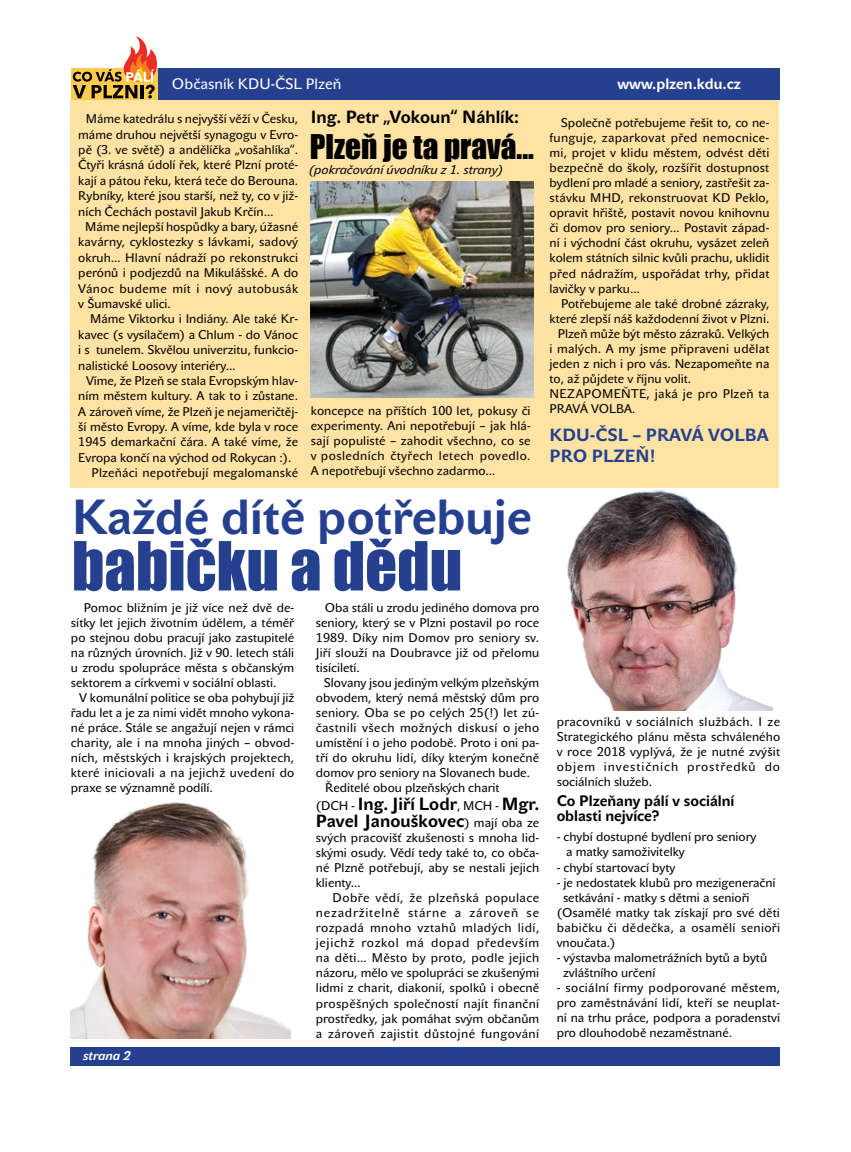
<style>
.page{position:relative;width:851px;height:1152px;background:#fff}
.page>*{position:absolute;margin:0;border:0;box-sizing:border-box;transform-origin:0 0}
.t1{font:62.5px "Impact";color:#25408f}
.t2{font:700 48.75px "John Sans Text Pro";color:#25408f}
.t3{font:31.25px "Impact";color:#000}
.t4{font:700 17.5px/17.5px "John Sans Text Pro";color:#000}
.t5{font:700 17.5px/21px "John Sans Text Pro";color:#25408f}
.t6{font:700 15px/15px "John Sans Text Pro";color:#000}
.t7{font:15px "John Sans Text Pro";color:#fff}
.t8{font:700 15px "John Sans Text Pro";color:#fff}
.t9{font:12.5px/15px "John Sans Text Pro";color:#000;text-align:justify}
.t10{font:12.5px "John Sans Text Pro";letter-spacing:.03em;color:#000}
.t11{font:12.5px "John Sans Text Pro";letter-spacing:.035em;color:#000}
.t12{font:12.5px "John Sans Text Pro";letter-spacing:.02em;color:#000}
.t13{font:italic 12.5px "John Sans Text Pro";color:#000}
.t14{font:12.5px "John Sans Text Pro";letter-spacing:.025em;color:#000}
.t15{font:italic 700 12.5px "John Sans Text Pro";color:#fff}
.s1{font-weight:400;font-size:12.5px}
</style>
<div class="page">
<div style="left:70px;top:100px;width:708px;height:388px;background:#ffe3a5"></div>
<img style="left:567px;top:489px;width:205px;height:222px">
<img style="left:70px;top:802px;width:220px;height:236px">
<div style="left:71px;top:1047px;width:709px;height:18px;background:#25408f"></div>
<div style="left:157px;top:69px;width:623px;height:31px;background:#25408f"></div>
<svg style="left:71px;top:69px;width:86px;height:31px"></svg>
<svg style="left:73px;top:36px;width:84px;height:62px"></svg>
<img style="left:311px;top:182px;width:222px;height:216px">
<p class="t7" style="left:172px;top:75px;width:171px">Občasník KDU-ČSL Plzeň</p>
<p class="t8" style="left:617px;top:75px;width:125px">www.plzen.kdu.cz</p>
<h3 class="t4" style="left:311px;top:108px;width:210px">Ing. Petr „Vokoun“ Náhlík:</h3>
<p class="t9" style="left:86px;top:111px;width:214px">Máme katedrálu s nejvyšší věží v Česku,</p>
<p class="t9" style="left:78px;top:127px;width:221px">máme druhou největší synagogu v Evro-</p>
<p class="t9" style="left:78px;top:142px;width:221px">pě (3. ve světě) a andělíčka „vošahlíka“.</p>
<p class="t9" style="left:78px;top:158px;width:221px">Čtyři krásná údolí řek, které Plzní proté-</p>
<p class="t9" style="left:78px;top:173px;width:221px">kají a pátou řeku, která teče do Berouna.</p>
<p class="t9" style="left:78px;top:188px;width:221px">Rybníky, které jsou starší, než ty, co v již-</p>
<p class="t9" style="left:78px;top:204px;width:197px">ních Čechách postavil Jakub Krčín…</p>
<p class="t9" style="left:85px;top:219px;width:214px">Máme nejlepší hospůdky a bary, úžasné</p>
<p class="t9" style="left:78px;top:235px;width:221px">kavárny, cyklostezky s lávkami, sadový</p>
<p class="t9" style="left:78px;top:250px;width:221px">okruh… Hlavní nádraží po rekonstrukci</p>
<p class="t9" style="left:78px;top:265px;width:221px">perónů i podjezdů na Mikulášské. A do</p>
<p class="t10" style="left:78px;top:281px;width:221px">Vánoc budeme mít i nový autobusák</p>
<p class="t9" style="left:78px;top:296px;width:94px">v Šumavské ulici.</p>
<p class="t9" style="left:90px;top:311px;width:209px">Máme Viktorku i Indiány. Ale také Kr-</p>
<p class="t9" style="left:78px;top:327px;width:221px">kavec (s vysílačem) a Chlum - do Vánoc</p>
<p class="t9" style="left:78px;top:342px;width:221px">i s tunelem. Skvělou univerzitu, funkcio-</p>
<p class="t9" style="left:78px;top:358px;width:159px">nalistické Loosovy interiéry…</p>
<p class="t9" style="left:86px;top:373px;width:213px">Víme, že Plzeň se stala Evropským hlav-</p>
<p class="t9" style="left:78px;top:388px;width:221px">ním městem kultury. A tak to i zůstane.</p>
<p class="t9" style="left:78px;top:404px;width:221px">A zároveň víme, že Plzeň je nejameričtěj-</p>
<p class="t9" style="left:78px;top:419px;width:221px">ší město Evropy. A víme, kde byla v roce</p>
<p class="t9" style="left:78px;top:435px;width:221px">1945 demarkační čára. A také víme, že</p>
<p class="t9" style="left:78px;top:450px;width:215px">Evropa končí na východ od Rokycan :).</p>
<p class="t9" style="left:91px;top:465px;width:208px">Plzeňáci nepotřebují megalomanské</p>
<h3 class="t3" style="left:310px;top:123px;width:225px">Plzeň je ta pravá...</h3>
<p class="t13" style="left:309px;top:163px;width:195px">(pokračování úvodníku z 1. strany)</p>
<p class="t9" style="left:311px;top:403px;width:221px">koncepce na příštích 100 let, pokusy či experimenty. Ani nepotřebují – jak hlá&shy;sají populisté – zahodit všechno, co se v posledních čtyřech letech povedlo.<br>A nepotřebují všechno zadarmo…</p>
<h2 class="t2" style="left:72px;top:489px;width:461px">Každé dítě potřebuje</h2>
<h1 class="t1" style="left:72px;top:517px;width:392px">babičku a dědu</h1>
<p class="t9" style="left:316px;top:600px;width:225px;text-indent:9px">Oba stáli u zrodu jediného domova pro seniory, který se v Plzni postavil po roce 1989. Díky nim Domov pro seniory sv.<br>Jiří slouží na Doubravce již od přelomu tisíciletí.</p>
<p class="t9" style="left:324px;top:675px;width:217px">Slovany jsou jediným velkým plzeňským</p>
<p class="t9" style="left:316px;top:690px;width:225px">obvodem, který nemá městský dům pro</p>
<p class="t9" style="left:316px;top:705px;width:225px">seniory. Oba se po celých 25(!) let zú-</p>
<p class="t11" style="left:316px;top:721px;width:225px">častnili všech možných diskusí o jeho</p>
<p class="t9" style="left:316px;top:735px;width:225px">umístění i o jeho podobě. Proto i oni pa-</p>
<p class="t9" style="left:316px;top:750px;width:225px">tří do okruhu lidí, díky kterým konečně</p>
<p class="t9" style="left:316px;top:765px;width:216px">domov pro seniory na Slovanech bude.</p>
<p class="t9" style="left:325px;top:780px;width:176px">Ředitelé obou plzeňských charit</p>
<h3 class="t4" style="left:316px;top:795px;width:225px"><span class="s1">(DCH -</span> Ing. Jiří Lodr<span class="s1">, MCH -</span> Mgr.<br>Pavel Janouškovec<span class="s1">) mají oba ze</span></h3>
<p class="t9" style="left:316px;top:830px;width:225px">svých pracovišť zkušenosti s mnoha lid&shy;skými osudy. Vědí tedy také to, co obča&shy;né Plzně potřebují, aby se nestali jejich klienty...</p>
<p class="t9" style="left:316px;top:890px;width:225px;text-indent:17px">Dobře vědí, že plzeňská populace nezadržitelně stárne a zároveň se rozpadá mnoho vztahů mladých lidí, jejichž rozkol má dopad především na děti… Město by proto, podle jejich názoru, mělo ve spolupráci se zkušenými lidmi z charit, diakonií, spolků i obecně prospěšných společností najít finanční prostředky, jak pomáhat svým občanům a zároveň zajistit důstojné fungování</p>
<p class="t9" style="left:71px;top:600px;width:225px;text-indent:13px">Pomoc bližním je již více než dvě de&shy;sítky let jejich životním údělem, a téměř po stejnou dobu pracují jako zastupitelé na různých úrovních. Již v 90. letech stáli u zrodu spolupráce města s občanským sektorem a církvemi v sociální oblasti.</p>
<p class="t9" style="left:71px;top:690px;width:225px;text-indent:8px">V komunální politice se oba pohybují již řadu let a je za nimi vidět mnoho vykona&shy;né práce. Stále se angažují nejen v rámci charity, ale i na mnoha jiných – obvod&shy;ních, městských i krajských projektech, které iniciovali a na jejichž uvedení do praxe se významně podílí.</p>
<p class="t15" style="left:83px;top:1048px;width:49px">strana 2</p>
<p class="t9" style="left:549px;top:116px;width:221px;text-indent:11px">Společně potřebujeme řešit to, co ne&shy;funguje, zaparkovat před nemocnice&shy;mi, projet v klidu městem, odvést děti bezpečně do školy, rozšířit dostupnost bydlení pro mladé a seniory, zastřešit za&shy;stávku MHD, rekonstruovat KD Peklo, opravit hřiště, postavit novou knihovnu či domov pro seniory… Postavit západ&shy;ní i východní část okruhu, vysázet zeleň kolem státních silnic kvůli prachu, uklidit před nádražím, uspořádat trhy, přidat lavičky v parku…</p>
<p class="t9" style="left:561px;top:296px;width:210px">Potřebujeme ale také drobné zázraky,</p>
<p class="t9" style="left:549px;top:311px;width:221px">které zlepší náš každodenní život v Plzni.</p>
<p class="t9" style="left:557px;top:326px;width:213px">Plzeň může být město zázraků. Velkých</p>
<p class="t12" style="left:549px;top:341px;width:221px">i malých. A my jsme připraveni udělat</p>
<p class="t9" style="left:549px;top:356px;width:221px">jeden z nich i pro vás. Nezapomeňte na</p>
<p class="t9" style="left:549px;top:371px;width:143px">to, až půjdete v říjnu volit.</p>
<p class="t14" style="left:549px;top:386px;width:221px">NEZAPOMEŇTE, jaká je pro Plzeň ta</p>
<p class="t9" style="left:549px;top:401px;width:87px">PRAVÁ VOLBA.</p>
<h3 class="t5" style="left:549px;top:425px;width:221px">KDU-ČSL – PRAVÁ VOLBA<br>PRO PLZEŇ!</h3>
<p class="t9" style="left:556px;top:714px;width:225px">pracovníků v sociálních službách. I ze Strategického plánu města schváleného v roce 2018 vyplývá, že je nutné zvýšit objem investičních prostředků do sociálních služeb.</p>
<p class="t6" style="left:556px;top:794px;width:179px">Co Plzeňany pálí v sociální oblasti nejvíce?</p>
<p class="t9" style="left:566px;top:829px;width:192px;text-indent:-9px">- chybí dostupné bydlení pro seniory a matky samoživitelky</p>
<p class="t9" style="left:556px;top:859px;width:120px">- chybí startovací byty</p>
<p class="t9" style="left:556px;top:874px;width:220px">- je nedostatek klubů pro mezigenerační</p>
<p class="t9" style="left:563px;top:889px;width:188px">setkávání - matky s dětmi a senioři</p>
<p class="t9" style="left:556px;top:904px;width:225px">(Osamělé matky tak získají pro své děti</p>
<p class="t10" style="left:556px;top:920px;width:225px">babičku či dědečka, a osamělí senioři</p>
<p class="t9" style="left:556px;top:934px;width:60px">vnoučata.)</p>
<p class="t9" style="left:563px;top:949px;width:205px;text-indent:-6px">- výstavba malometrážních bytů a bytů zvláštního určení</p>
<p class="t9" style="left:556px;top:979px;width:225px">- sociální firmy podporované městem, pro zaměstnávání lidí, kteří se neuplat&shy;ní na trhu práce, podpora a poradenství pro dlouhodobě nezaměstnané.</p>
</div>
